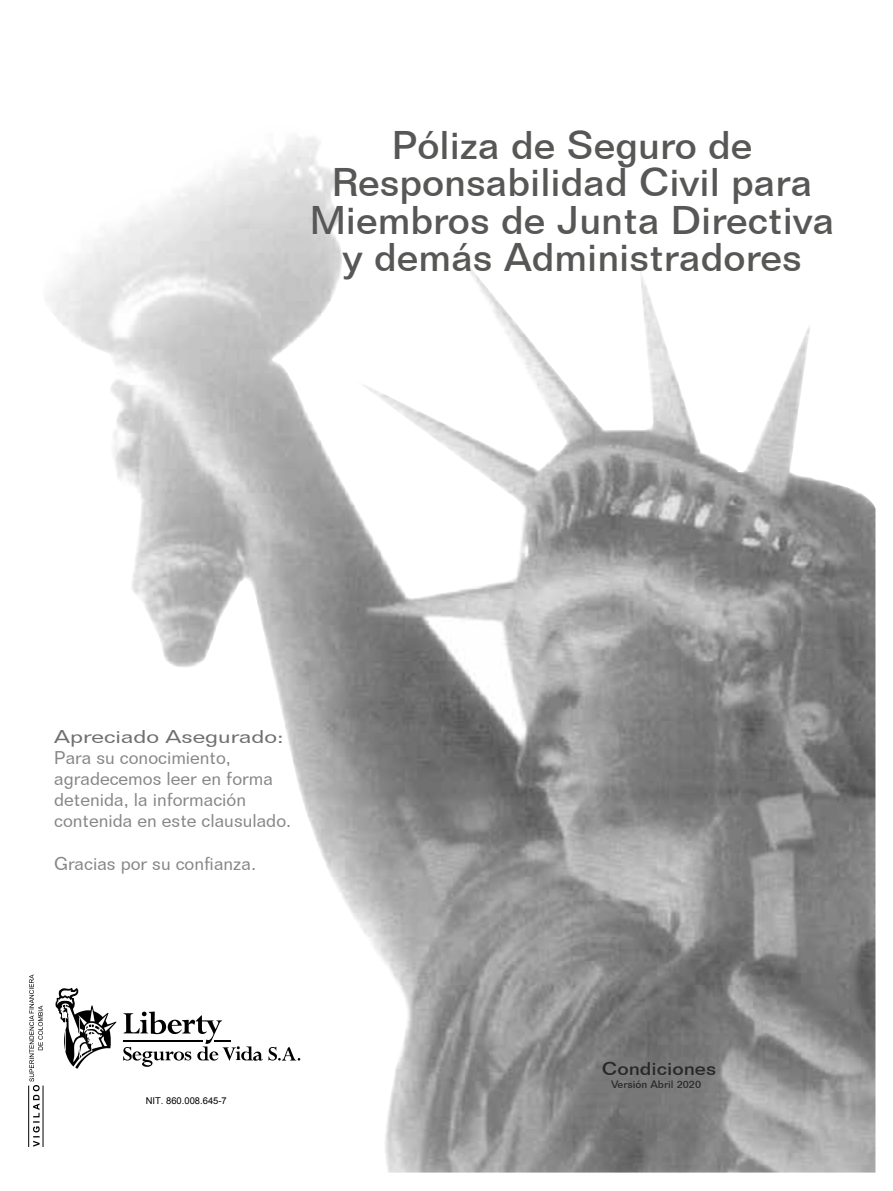
<style>
.page{position:relative;width:893px;height:1191px;background:#fff}
.page>*{position:absolute;margin:0;border:0;box-sizing:border-box;transform-origin:0 0}
.t1{font:500 39px/37.5px "Folio BT";color:#575756;text-align:center}
.t2{font:18px/21.1px "Folio BT";color:#878787}
.t3{font:18px "Folio BT";color:#706f6f;scale:1.29 1}
.t4{font:500 18px "Folio BT";color:#282827;scale:1.11 1}
.t5{font:500 10.5px "Folio BT";color:#282827}
.t6{font:9.45px "Arial";color:#000}
</style>
<div class="page">
<img style="left:42px;top:137px;width:833px;height:1035px">
<svg style="left:29px;top:974px;width:14px;height:172px"></svg>
<hr style="left:28px;top:1085px;width:1px;height:62px;background:#000">
<hr style="left:43px;top:1085px;width:1px;height:62px;background:#000">
<svg style="left:56px;top:987px;width:61px;height:81px"></svg>
<svg style="left:123px;top:1011px;width:177px;height:55px"></svg>
<h1 class="t1" style="left:310px;top:126px;width:526px">Póliza de Seguro de<br>Responsabilidad Civil para<br>Miembros de Junta Directiva y demás Administradores</h1>
<p class="t3" style="left:54px;top:725px;width:179px">Apreciado Asegurado:</p>
<p class="t2" style="left:54px;top:746px;width:239px">Para su conocimiento, agradecemos leer en forma detenida, la información contenida en este clausulado.</p>
<p class="t2" style="left:54px;top:853px;width:203px">Gracias por su confianza.</p>
<p class="t6" style="left:146px;top:1095px;width:83px">NIT. 860.008.645-7</p>
<p class="t4" style="left:602px;top:1057px;width:104px">Condiciones</p>
<p class="t5" style="left:611px;top:1078px;width:92px">Versión Abril 2020</p>
</div>
